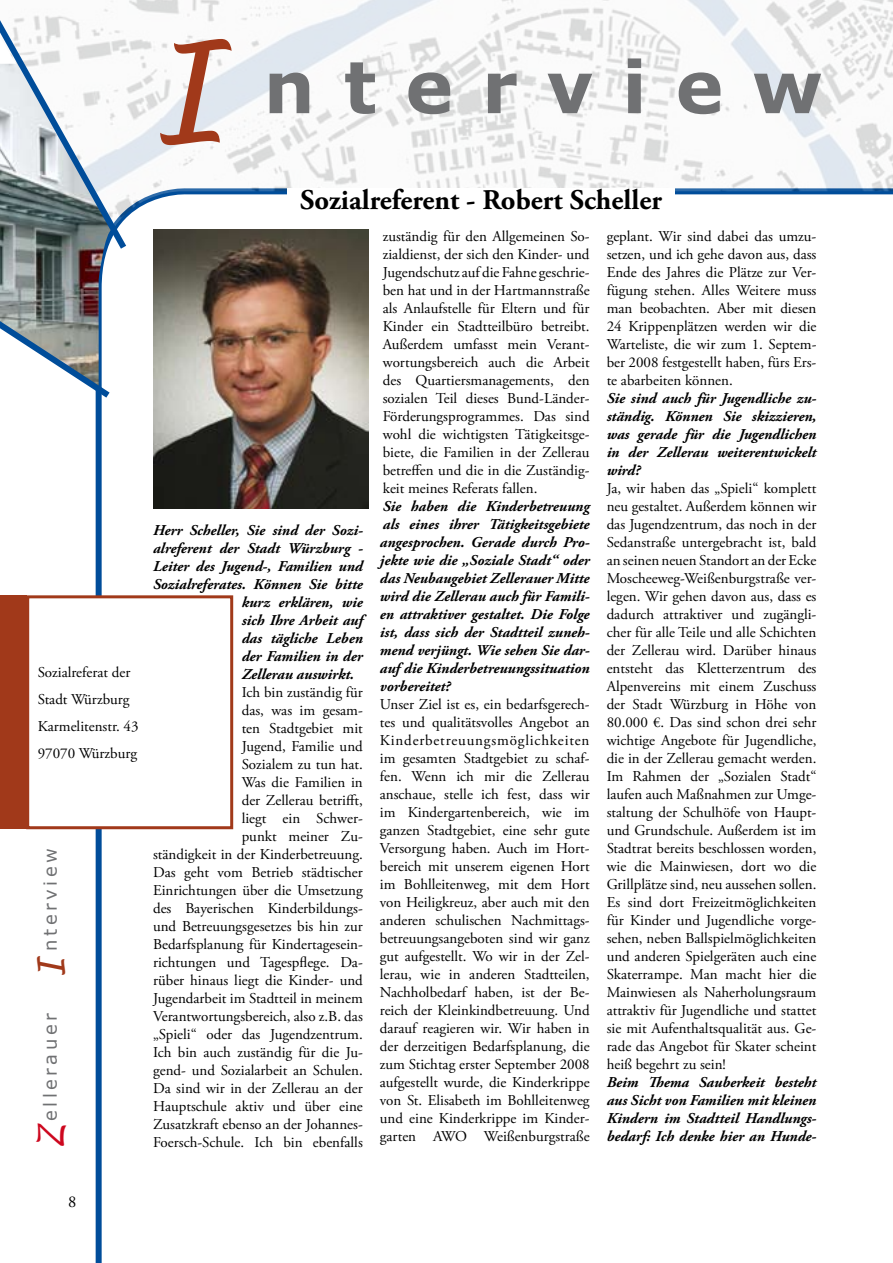
<style>
.page{position:relative;width:893px;height:1263px;background:#fff}
.page>*{position:absolute;margin:0;border:0;box-sizing:border-box;transform-origin:0 0}
.t1{font:700 72px "Verdana";letter-spacing:.4em;color:#707173}
.t2{font:italic 36px "Lucida Handwriting";color:#cd071e}
.t3{font:italic 36px "Lucida Handwriting";color:#a1391a}
.t4{font:700 28.5px "Adobe Garamond Pro";color:#000}
.t5{font:18px "Verdana";letter-spacing:.2em;color:#707173}
.t6{font:16.5px "Adobe Garamond Pro";color:#000}
.t7{font:15px/18px "Adobe Garamond Pro";color:#000;text-align:justify}
.t8{font:italic 700 15px/18px "Adobe Garamond Pro";color:#000;text-align:justify}
.s1{font-family:"Lucida Handwriting";font-weight:400;font-style:italic;font-size:135px;color:#a1391a}
</style>
<div class="page">
<svg style="left:95px;top:229px;width:274px;height:1034px"></svg>
<img style="left:132px;top:0;width:761px;height:213px">
<img style="left:0;top:255px;width:113px;height:47px">
<div style="left:0;top:595px;width:27px;height:234px;background:#a1391a"></div>
<svg style="left:0;top:302px;width:116px;height:101px"></svg>
<svg style="left:0;top:0;width:132px;height:255px"></svg>
<div style="left:287px;top:188px;width:388px;height:21px;background:#fff"></div>
<div style="left:28px;top:597px;width:204px;height:231px;background:#fff"></div>
<svg style="left:35px;top:497px;width:107px;height:407px"></svg>
<div style="left:26px;top:595px;width:207px;height:234px;border:3px solid #a1391a"></div>
<img style="left:153px;top:230px;width:216px;height:279px">
<h1 class="t1" style="left:149px;top:41px;width:675px"><span class="s1">I</span> nterview</h1>
<p class="t7" style="left:38px;top:659px;width:102px;line-height:27px;text-align:left">Sozialreferat der<br>Stadt Würzburg<br>Karmelitenstr. 43<br>97070 Würzburg</p>
<p class="t5" style="left:39px;top:951px;width:105px;rotate:-90deg">nterview</p>
<h2 class="t3" style="left:30px;top:978px;width:24px;rotate:-90deg">I</h2>
<p class="t5" style="left:39px;top:1121px;width:110px;rotate:-90deg">ellerauer</p>
<h2 class="t2" style="left:30px;top:1148px;width:26px;rotate:-90deg">Z</h2>
<h3 class="t4" style="left:300px;top:183px;width:363px">Sozialreferent - Robert Scheller</h3>
<p class="t8" style="left:153px;top:521px;width:211px">Herr Scheller, Sie sind der Sozi-</p>
<p class="t8" style="left:153px;top:539px;width:211px">alreferent der Stadt Würzburg -</p>
<p class="t8" style="left:153px;top:557px;width:211px">Leiter des Jugend-, Familien und</p>
<p class="t8" style="left:153px;top:575px;width:211px">Sozialreferates. Können Sie bitte</p>
<p class="t8" style="left:242px;top:593px;width:123px">kurz erklären, wie</p>
<p class="t8" style="left:242px;top:611px;width:123px">sich Ihre Arbeit auf</p>
<p class="t8" style="left:242px;top:629px;width:123px">das tägliche Leben</p>
<p class="t8" style="left:242px;top:647px;width:123px">der Familien in der</p>
<p class="t8" style="left:242px;top:665px;width:114px">Zellerau auswirkt.</p>
<p class="t7" style="left:153px;top:683px;width:211px;text-align:right">Ich bin zuständig für<br>das, was im gesam-<br>ten Stadtgebiet mit<br>Jugend, Familie und<br>Sozialem zu tun hat.<br>Was die Familien in<br>der Zellerau betrifft,<br>liegt ein Schwer-<br>punkt meiner Zu-<br>ständigkeit in der Kinderbetreuung.<br>Das geht vom Betrieb städtischer<br>Einrichtungen über die Umsetzung des Bayerischen Kinderbildungs&shy;und Betreuungsgesetzes bis hin zur<br>Bedarfsplanung für Kindertagesein&shy;richtungen und Tagespflege. Da&shy;rüber hinaus liegt die Kinder- und<br>Jugendarbeit im Stadtteil in meinem<br>Verantwortungsbereich, also z.B. das „Spieli“ oder das Jugendzentrum.<br>Ich bin auch zuständig für die Ju&shy;gend- und Sozialarbeit an Schulen.<br>Da sind wir in der Zellerau an der<br>Hauptschule aktiv und über eine<br>Zusatzkraft ebenso an der Johannes-<br>Foersch-Schule. Ich bin ebenfalls</p>
<p class="t7" style="left:383px;top:227px;width:208px">zuständig für den Allgemeinen So&shy;zialdienst, der sich den Kinder- und Jugendschutz auf die Fahne geschrie&shy;ben hat und in der Hartmannstraße als Anlaufstelle für Eltern und für Kinder ein Stadtteilbüro betreibt.<br>Außerdem umfasst mein Verant&shy;wortungsbereich auch die Arbeit des Quartiersmanagements, den sozialen Teil dieses Bund-Länder-Förderungsprogrammes. Das sind wohl die wichtigsten Tätigkeitsge&shy;biete, die Familien in der Zellerau betreffen und die in die Zuständig&shy;keit meines Referats fallen.</p>
<p class="t8" style="left:380px;top:497px;width:211px">Sie haben die Kinderbetreuung als eines ihrer Tätigkeitsgebiete angesprochen. Gerade durch Pro&shy;jekte wie die „Soziale Stadt“ oder das Neubaugebiet Zellerauer Mitte wird die Zellerau auch für Famili&shy;en attraktiver gestaltet. Die Folge ist, dass sich der Stadtteil zuneh&shy;mend verjüngt. Wie sehen Sie dar&shy;auf die Kinderbetreuungssituation vorbereitet?</p>
<p class="t7" style="left:380px;top:695px;width:211px">Unser Ziel ist es, ein bedarfsgerech&shy;tes und qualitätsvolles Angebot an Kinderbetreuungsmöglichkeiten im gesamten Stadtgebiet zu schaf&shy;fen. Wenn ich mir die Zellerau anschaue, stelle ich fest, dass wir im Kindergartenbereich, wie im ganzen Stadtgebiet, eine sehr gute Versorgung haben. Auch im Hort&shy;bereich mit unserem eigenen Hort im Bohlleitenweg, mit dem Hort von Heiligkreuz, aber auch mit den anderen schulischen Nachmittags&shy;betreuungsangeboten sind wir ganz gut aufgestellt. Wo wir in der Zel&shy;lerau, wie in anderen Stadtteilen, Nachholbedarf haben, ist der Be&shy;reich der Kleinkindbetreuung. Und darauf reagieren wir. Wir haben in der derzeitigen Bedarfsplanung, die zum Stichtag erster September 2008 aufgestellt wurde, die Kinderkrippe von St. Elisabeth im Bohlleitenweg und eine Kinderkrippe im Kinder&shy;garten AWO Weißenburgstraße</p>
<p class="t7" style="left:607px;top:227px;width:211px">geplant. Wir sind dabei das umzu&shy;setzen, und ich gehe davon aus, dass Ende des Jahres die Plätze zur Ver&shy;fügung stehen. Alles Weitere muss man beobachten. Aber mit diesen 24 Krippenplätzen werden wir die Warteliste, die wir zum 1. Septem&shy;ber 2008 festgestellt haben, fürs Ers&shy;te abarbeiten können.</p>
<p class="t8" style="left:607px;top:389px;width:211px">Sie sind auch für Jugendliche zu&shy;ständig. Können Sie skizzieren, was gerade für die Jugendlichen in der Zellerau weiterentwickelt wird?</p>
<p class="t7" style="left:607px;top:479px;width:211px">Ja, wir haben das „Spieli“ komplett neu gestaltet. Außerdem können wir das Jugendzentrum, das noch in der Sedanstraße untergebracht ist, bald an seinen neuen Standort an der Ecke Moscheeweg-Weißenburgstraße ver&shy;legen. Wir gehen davon aus, dass es dadurch attraktiver und zugängli&shy;cher für alle Teile und alle Schichten der Zellerau wird. Darüber hinaus entsteht das Kletterzentrum des Alpenvereins mit einem Zuschuss der Stadt Würzburg in Höhe von 80.000 €. Das sind schon drei sehr wichtige Angebote für Jugendliche, die in der Zellerau gemacht werden.<br>Im Rahmen der „Sozialen Stadt“ laufen auch Maßnahmen zur Umge&shy;staltung der Schulhöfe von Haupt&shy;und Grundschule. Außerdem ist im Stadtrat bereits beschlossen worden, wie die Mainwiesen, dort wo die Grillplätze sind, neu aussehen sollen.<br>Es sind dort Freizeitmöglichkeiten für Kinder und Jugendliche vorge&shy;sehen, neben Ballspielmöglichkeiten und anderen Spielgeräten auch eine Skaterrampe. Man macht hier die Mainwiesen als Naherholungsraum attraktiv für Jugendliche und stattet sie mit Aufenthaltsqualität aus. Ge&shy;rade das Angebot für Skater scheint heiß begehrt zu sein!</p>
<p class="t8" style="left:607px;top:1073px;width:211px">Beim Thema Sauberkeit besteht aus Sicht von Familien mit kleinen Kindern im Stadtteil Handlungs&shy;bedarf: Ich denke hier an Hunde-</p>
<p class="t6" style="left:68px;top:1192px;width:10px">8</p>
</div>
